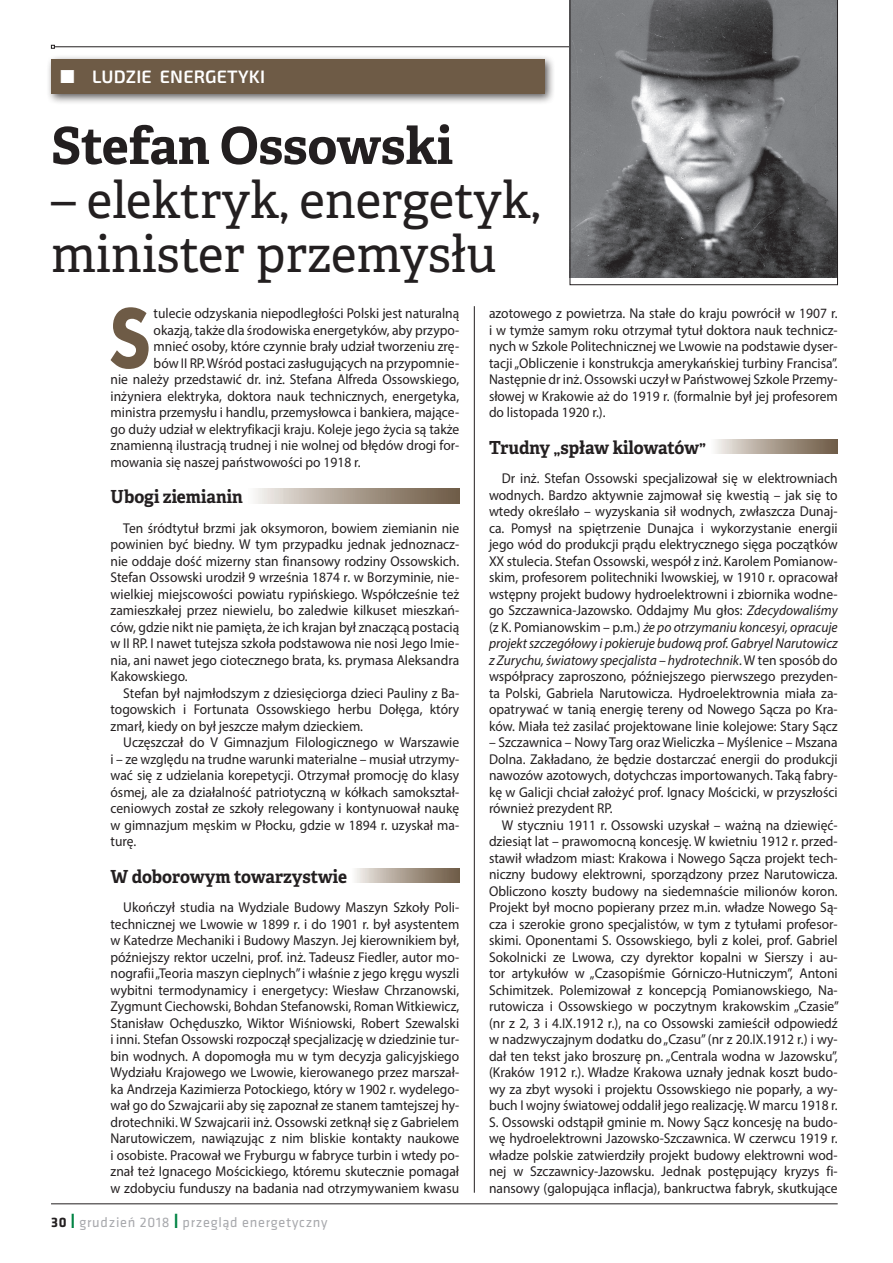
<style>
.page{position:relative;width:893px;height:1263px;background:#fff}
.page>*{position:absolute;margin:0;border:0;box-sizing:border-box;transform-origin:0 0}
.t1{font:800 88.5px "Futura PT";color:#6e5b46;scale:.9 1}
.t2{font:51px/54px "Adelle PE";color:#231f20}
.t3{font:700 51px "Adelle PE";letter-spacing:-.005em;color:#231f20}
.t4{font:700 18px "Adelle PE";letter-spacing:-.005em;color:#231f20;scale:.95 1}
.t5{font:600 18px "Exo 2.0";letter-spacing:.01em;color:#fff}
.t6{font:14.25px/16.5px "Myriad Pro";color:#231f20;text-align:justify;scale:.95 1}
.t7{font:14.25px "Klavika";letter-spacing:.05em;color:#a8a9ad}
.s1{font-weight:700;color:#231f20}
.s2{font-weight:700;font-size:21.3px;color:#008343}
.s3{font-style:italic}
</style>
<div class="page">
<hr style="left:54px;top:46px;width:780px;height:1px;background:#231f20">
<svg style="left:51px;top:45px;width:4px;height:4px"></svg>
<hr style="left:51px;top:1203px;width:787px;height:1px;background:#231f20">
<div style="left:46px;top:54px;width:510px;height:51px;background:#231f20;opacity:.75"></div>
<div style="left:51px;top:60px;width:493px;height:34px;background:#6e5b46"></div>
<svg style="left:255px;top:489px;width:204px;height:14px;background:#ab9e91"></svg>
<svg style="left:355px;top:868px;width:104px;height:15px;background:#ab9f91"></svg>
<svg style="left:715px;top:439px;width:123px;height:15px;background:#ab9e91"></svg>
<hr style="left:474px;top:306px;width:1px;height:887px;background:#231f20">
<svg style="left:570px;top:0;width:268px;height:285px;background:#727375"></svg>
<p class="t5" style="left:92px;top:66px;width:174px">LUDZIE ENERGETYKI</p>
<h2 class="t3" style="left:51px;top:109px;width:403px">Stefan Ossowski</h2>
<h2 class="t2" style="left:51px;top:171px;width:491px">– elektryk, energetyk, minister przemysłu</h2>
<h1 class="t1" style="left:108px;top:283px;width:50px">S</h1>
<p class="t6" style="left:154px;top:305px;width:323px">tulecie odzyskania niepodległości Polski jest naturalną</p>
<p class="t6" style="left:154px;top:321px;width:323px">okazją, także dla środowiska energetyków, aby przypo-</p>
<p class="t6" style="left:154px;top:338px;width:323px">mnieć osoby, które czynnie brały udział tworzeniu zrę-</p>
<p class="t6" style="left:154px;top:354px;width:323px">bów II RP. Wśród postaci zasługujących na przypomnie-</p>
<p class="t6" style="left:111px;top:371px;width:368px">nie należy przedstawić dr. inż. Stefana Alfreda Ossowskiego,</p>
<p class="t6" style="left:111px;top:387px;width:369px">inżyniera elektryka, doktora nauk technicznych, energetyka,</p>
<p class="t6" style="left:111px;top:404px;width:369px">ministra przemysłu i handlu, przemysłowca i bankiera, mające-</p>
<p class="t6" style="left:111px;top:420px;width:369px">go duży udział w elektryfikacji kraju. Koleje jego życia są także</p>
<p class="t6" style="left:111px;top:437px;width:369px">znamienną ilustracją trudnej i nie wolnej od błędów drogi for-</p>
<p class="t6" style="left:111px;top:453px;width:265px">mowania się naszej państwowości po 1918 r.</p>
<p class="t4" style="left:111px;top:484px;width:141px">Ubogi ziemianin</p>
<p class="t6" style="left:111px;top:519px;width:369px;text-indent:13px">Ten śródtytuł brzmi jak oksymoron, bowiem ziemianin nie powinien być biedny. W tym przypadku jednak jednoznacz&shy;nie oddaje dość mizerny stan finansowy rodziny Ossowskich.<br>Stefan Ossowski urodził 9 września 1874 r. w Borzyminie, nie&shy;wielkiej miejscowości powiatu rypińskiego. Współcześnie też zamieszkałej przez niewielu, bo zaledwie kilkuset mieszkań&shy;ców, gdzie nikt nie pamięta, że ich krajan był znaczącą postacią w II RP. I nawet tutejsza szkoła podstawowa nie nosi Jego Imie&shy;nia, ani nawet jego ciotecznego brata, ks. prymasa Aleksandra Kakowskiego.</p>
<p class="t6" style="left:111px;top:684px;width:369px;text-indent:13px">Stefan był najmłodszym z dziesięciorga dzieci Pauliny z Ba&shy;togowskich i Fortunata Ossowskiego herbu Dołęga, który zmarł, kiedy on był jeszcze małym dzieckiem.</p>
<p class="t6" style="left:111px;top:734px;width:369px;text-indent:13px">Uczęszczał do V Gimnazjum Filologicznego w Warszawie i – ze względu na trudne warunki materialne – musiał utrzymy&shy;wać się z udzielania korepetycji. Otrzymał promocję do klasy ósmej, ale za działalność patriotyczną w kółkach samokształ&shy;ceniowych został ze szkoły relegowany i kontynuował naukę w gimnazjum męskim w Płocku, gdzie w 1894 r. uzyskał ma&shy;turę.</p>
<p class="t4" style="left:111px;top:863px;width:250px">W doborowym towarzystwie</p>
<p class="t6" style="left:111px;top:899px;width:369px;text-indent:13px">Ukończył studia na Wydziale Budowy Maszyn Szkoły Poli&shy;technicznej we Lwowie w 1899 r. i do 1901 r. był asystentem w Katedrze Mechaniki i Budowy Maszyn. Jej kierownikiem był, późniejszy rektor uczelni, prof. inż. Tadeusz Fiedler, autor mo&shy;nografii „Teoria maszyn cieplnych” i właśnie z jego kręgu wyszli wybitni termodynamicy i energetycy: Wiesław Chrzanowski, Zygmunt Ciechowski, Bohdan Stefanowski, Roman Witkiewicz, Stanisław Ochęduszko, Wiktor Wiśniowski, Robert Szewalski i inni. Stefan Ossowski rozpoczął specjalizację w dziedzinie tur&shy;bin wodnych. A dopomogła mu w tym decyzja galicyjskiego Wydziału Krajowego we Lwowie, kierowanego przez marszał&shy;ka Andrzeja Kazimierza Potockiego, który w 1902 r. wydelego&shy;wał go do Szwajcarii aby się zapoznał ze stanem tamtejszej hy&shy;drotechniki. W Szwajcarii inż. Ossowski zetknął się z Gabrielem Narutowiczem, nawiązując z nim bliskie kontakty naukowe i osobiste. Pracował we Fryburgu w fabryce turbin i wtedy po&shy;znał też Ignacego Mościckiego, któremu skutecznie pomagał w zdobyciu funduszy na badania nad otrzymywaniem kwasu</p>
<p class="t7" style="left:51px;top:1214px;width:278px"><span class="s1">30</span> <span class="s2">I</span> grudzień 2018 <span class="s2">I</span> przegląd energetyczny</p>
<p class="t6" style="left:489px;top:305px;width:369px">azotowego z powietrza. Na stałe do kraju powrócił w 1907 r. i w tymże samym roku otrzymał tytuł doktora nauk technicz&shy;nych w Szkole Politechnicznej we Lwowie na podstawie dyser&shy;tacji „Obliczenie i konstrukcja amerykańskiej turbiny Francisa”.<br>Następnie dr inż. Ossowski uczył w Państwowej Szkole Przemy&shy;słowej w Krakowie aż do 1919 r. (formalnie był jej profesorem do listopada 1920 r.).</p>
<p class="t4" style="left:489px;top:434px;width:230px">Trudny „spław kilowatów”</p>
<p class="t6" style="left:489px;top:470px;width:369px;text-indent:13px">Dr inż. Stefan Ossowski specjalizował się w elektrowniach wodnych. Bardzo aktywnie zajmował się kwestią – jak się to wtedy określało – wyzyskania sił wodnych, zwłaszcza Dunaj&shy;ca. Pomysł na spiętrzenie Dunajca i wykorzystanie energii jego wód do produkcji prądu elektrycznego sięga początków XX stulecia. Stefan Ossowski, wespół z inż. Karolem Pomianow&shy;skim, profesorem politechniki lwowskiej, w 1910 r. opracował wstępny projekt budowy hydroelektrowni i zbiornika wodne&shy;go Szczawnica-Jazowsko. Oddajmy Mu głos: <span class="s3">Zdecydowaliśmy </span>(z K. Pomianowskim – p.m.) <span class="s3">że po otrzymaniu koncesyi, opracuje projekt szczegółowy i pokieruje budową prof. Gabryel Narutowicz z Zurychu, światowy specjalista – hydrotechnik</span>. W ten sposób do współpracy zaproszono, późniejszego pierwszego prezyden&shy;ta Polski, Gabriela Narutowicza. Hydroelektrownia miała za&shy;opatrywać w tanią energię tereny od Nowego Sącza po Kra&shy;ków. Miała też zasilać projektowane linie kolejowe: Stary Sącz</p>
<p class="t6" style="left:489px;top:734px;width:369px">– Szczawnica – Nowy Targ oraz Wieliczka – Myślenice – Mszana Dolna. Zakładano, że będzie dostarczać energii do produkcji nawozów azotowych, dotychczas importowanych. Taką fabry&shy;kę w Galicji chciał założyć prof. Ignacy Mościcki, w przyszłości również prezydent RP.</p>
<p class="t6" style="left:489px;top:816px;width:370px;text-indent:13px">W styczniu 1911 r. Ossowski uzyskał – ważną na dziewięć&shy;dziesiąt lat – prawomocną koncesję. W kwietniu 1912 r. przed&shy;stawił władzom miast: Krakowa i Nowego Sącza projekt tech&shy;niczny budowy elektrowni, sporządzony przez Narutowicza.<br>Obliczono koszty budowy na siedemnaście milionów koron.<br>Projekt był mocno popierany przez m.in. władze Nowego Są&shy;cza i szerokie grono specjalistów, w tym z tytułami profesor&shy;skimi. Oponentami S. Ossowskiego, byli z kolei, prof. Gabriel Sokolnicki ze Lwowa, czy dyrektor kopalni w Sierszy i au&shy;tor artykułów w „Czasopiśmie Górniczo-Hutniczym”, Antoni Schimitzek. Polemizował z koncepcją Pomianowskiego, Na&shy;rutowicza i Ossowskiego w poczytnym krakowskim „Czasie” (nr z 2, 3 i 4.IX.1912 r.), na co Ossowski zamieścił odpowiedź w nadzwyczajnym dodatku do „Czasu” (nr z 20.IX.1912 r.) i wy&shy;dał ten tekst jako broszurę pn. „Centrala wodna w Jazowsku”, (Kraków 1912 r.). Władze Krakowa uznały jednak koszt budo&shy;wy za zbyt wysoki i projektu Ossowskiego nie poparły, a wy&shy;buch I wojny światowej oddalił jego realizację. W marcu 1918 r.<br>S. Ossowski odstąpił gminie m. Nowy Sącz koncesję na budo&shy;wę hydroelektrowni Jazowsko-Szczawnica. W czerwcu 1919 r. władze polskie zatwierdziły projekt budowy elektrowni wod&shy;nej w Szczawnicy-Jazowsku. Jednak postępujący kryzys fi&shy;nansowy (galopująca inflacja), bankructwa fabryk, skutkujące</p>
</div>
